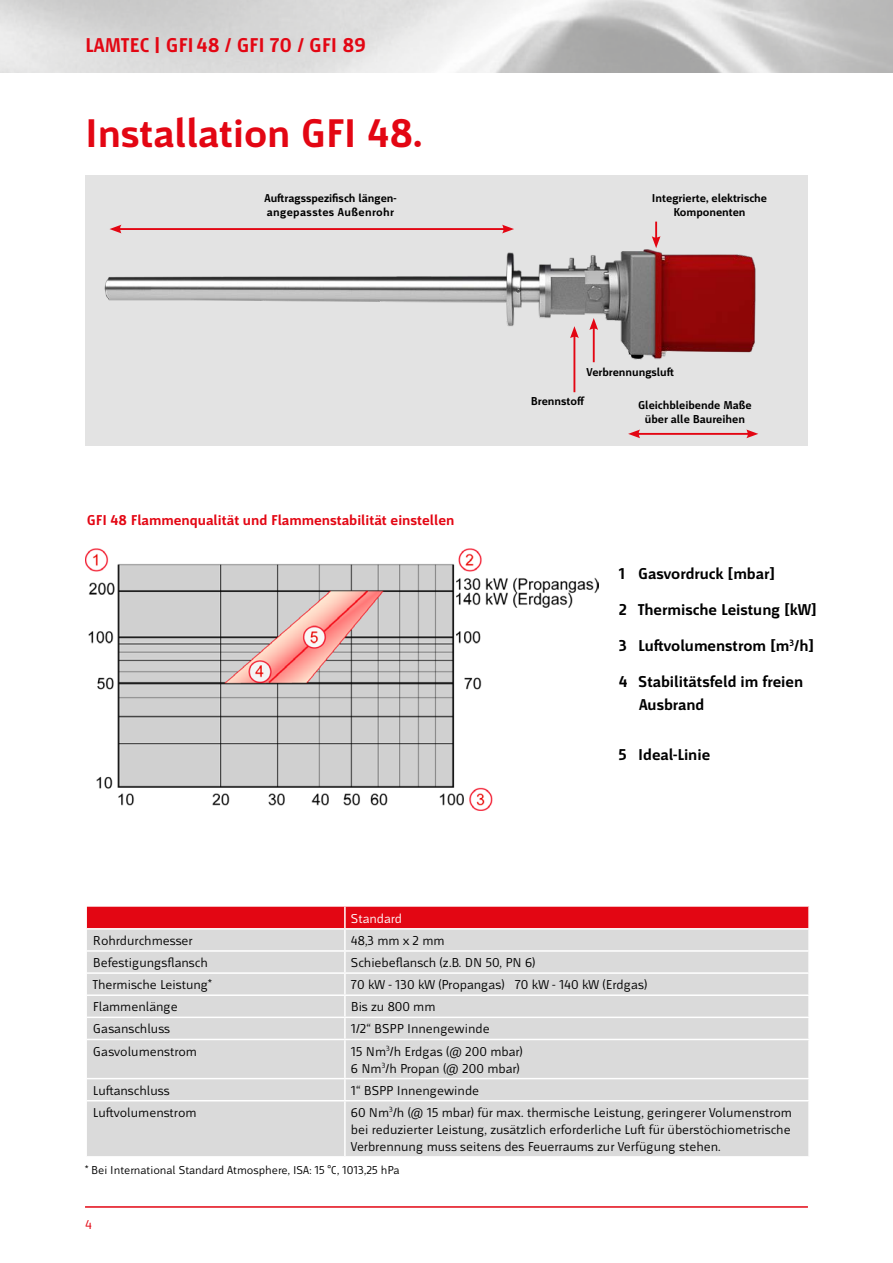
<style>
.page{position:relative;width:893px;height:1263px;background:#fff}
.page>*{position:absolute;margin:0;border:0;box-sizing:border-box;transform-origin:0 0}
.t1{font:700 42px "Mr Jones";color:#e30613}
.t2{font:700 21px "Mr Jones";color:#e30613}
.t3{font:700 16.5px/36px "Mr Jones";color:#000}
.t4{font:700 15px "Mr Jones";color:#e30613}
.t5{font:13.5px/17px "Mr Jones";color:#000}
.t6{font:13.5px "Mr Jones";color:#fff}
.t7{font:13.5px "Mr Jones";color:#e30613}
.t8{font:700 12px/13.5px "Mr Jones";color:#000;text-align:center}
.t9{font:12px "Mr Jones";color:#000}
</style>
<div class="page">
<hr style="left:85px;top:1206px;width:723px;height:2px;background:#e30613">
<div style="left:85px;top:175px;width:723px;height:270px;background:#e3e3e3"></div>
<img style="left:104px;top:233px;width:652px;height:137px">
<div style="left:87px;top:907px;width:721px;height:21px;background:#e30613"></div>
<div style="left:87px;top:929px;width:721px;height:227px;background:#dadada"></div>
<hr style="left:344px;top:907px;width:2px;height:21px;background:#fff">
<hr style="left:344px;top:929px;width:2px;height:21px;background:#fff">
<hr style="left:344px;top:952px;width:2px;height:20px;background:#fff">
<hr style="left:344px;top:974px;width:2px;height:20px;background:#fff">
<hr style="left:344px;top:996px;width:2px;height:20px;background:#fff">
<hr style="left:344px;top:1018px;width:2px;height:21px;background:#fff">
<hr style="left:344px;top:1040px;width:2px;height:38px;background:#fff">
<hr style="left:344px;top:1079px;width:2px;height:21px;background:#fff">
<hr style="left:344px;top:1101px;width:2px;height:55px;background:#fff">
<hr style="left:87px;top:950px;width:258px;height:2px;background:#fff">
<hr style="left:345px;top:950px;width:465px;height:2px;background:#fff">
<hr style="left:87px;top:972px;width:258px;height:2px;background:#fff">
<hr style="left:345px;top:972px;width:465px;height:2px;background:#fff">
<hr style="left:87px;top:994px;width:258px;height:2px;background:#fff">
<hr style="left:345px;top:994px;width:465px;height:2px;background:#fff">
<hr style="left:87px;top:1016px;width:258px;height:2px;background:#fff">
<hr style="left:345px;top:1016px;width:465px;height:2px;background:#fff">
<hr style="left:87px;top:1039px;width:258px;height:1px;background:#fff">
<hr style="left:345px;top:1039px;width:465px;height:1px;background:#fff">
<hr style="left:87px;top:1078px;width:258px;height:1px;background:#fff">
<hr style="left:345px;top:1078px;width:465px;height:1px;background:#fff">
<hr style="left:87px;top:1100px;width:258px;height:1px;background:#fff">
<hr style="left:345px;top:1100px;width:465px;height:1px;background:#fff">
<hr style="left:573px;top:335px;width:2px;height:57px;background:#e30613">
<svg style="left:570px;top:326px;width:9px;height:12px"></svg>
<svg style="left:652px;top:222px;width:8px;height:26px"></svg>
<hr style="left:118px;top:228px;width:387px;height:2px;background:#e30613">
<svg style="left:502px;top:225px;width:12px;height:8px"></svg>
<svg style="left:109px;top:225px;width:13px;height:8px"></svg>
<hr style="left:637px;top:433px;width:113px;height:2px;background:#e30613">
<svg style="left:746px;top:429px;width:12px;height:9px"></svg>
<svg style="left:628px;top:429px;width:12px;height:9px"></svg>
<hr style="left:593px;top:327px;width:2px;height:35px;background:#e30613">
<svg style="left:589px;top:318px;width:9px;height:12px"></svg>
<img style="left:86px;top:548px;width:512px;height:262px">
<h2 class="t2" style="left:85px;top:33px;width:283px">LAMTEC | GFI48 / GFI 70 / GFI 89</h2>
<h1 class="t1" style="left:85px;top:111px;width:338px">Installation GFI 48.</h1>
<p class="t8" style="left:264px;top:191px;width:134px;text-align:left">Auftragsspezifisch längen&shy;angepasstes Außenrohr</p>
<p class="t4" style="left:87px;top:512px;width:369px">GFI 48 Flammenqualität und Flammenstabilität einstellen</p>
<p class="t6" style="left:351px;top:911px;width:53px">Standard</p>
<p class="t8" style="left:652px;top:191px;width:116px">Integrierte, elektrische<br>Komponenten</p>
<p class="t8" style="left:587px;top:366px;width:89px">Verbrennungsluft</p>
<p class="t8" style="left:531px;top:394px;width:55px">Brennstoff</p>
<p class="t8" style="left:638px;top:398px;width:115px">Gleichbleibende Maße über alle Baureihen</p>
<p class="t3" style="left:619px;top:556px;width:200px">1 Gasvordruck [mbar]<br>2 Thermische Leistung [kW]<br>3 Luftvolumenstrom [m<sup>3</sup>/h]<br>4 Stabilitätsfeld im freien</p>
<p class="t3" style="left:639px;top:687px;width:67px">Ausbrand</p>
<p class="t3" style="left:619px;top:736px;width:93px">5 Ideal-Linie</p>
<p class="t5" style="left:93px;top:932px;width:101px">Rohrdurchmesser</p>
<p class="t5" style="left:351px;top:932px;width:95px">48,3 mm x 2 mm</p>
<p class="t5" style="left:93px;top:954px;width:116px">Befestigungsflansch</p>
<p class="t5" style="left:351px;top:954px;width:186px">Schiebeflansch (z.B. DN 50, PN 6)</p>
<p class="t5" style="left:93px;top:976px;width:120px">Thermische Leistung*</p>
<p class="t5" style="left:351px;top:976px;width:298px">70 kW - 130 kW (Propangas) 70 kW - 140 kW (Erdgas)</p>
<p class="t5" style="left:93px;top:998px;width:86px">Flammenlänge</p>
<p class="t5" style="left:351px;top:998px;width:86px">Bis zu 800 mm</p>
<p class="t5" style="left:93px;top:1020px;width:79px">Gasanschluss</p>
<p class="t5" style="left:351px;top:1020px;width:140px">1/2“ BSPP Innengewinde</p>
<p class="t5" style="left:93px;top:1043px;width:106px">Gasvolumenstrom</p>
<p class="t5" style="left:351px;top:1043px;width:173px">15 Nm<sup>3</sup>/h Erdgas (@ 200 mbar)<br>6 Nm<sup>3</sup>/h Propan (@ 200 mbar)</p>
<p class="t5" style="left:93px;top:1082px;width:78px">Luftanschluss</p>
<p class="t5" style="left:351px;top:1082px;width:130px">1“ BSPP Innengewinde</p>
<p class="t5" style="left:93px;top:1104px;width:105px">Luftvolumenstrom</p>
<p class="t5" style="left:351px;top:1104px;width:443px;text-align:justify">60 Nm<sup>3</sup>/h (@ 15 mbar) für max. thermische Leistung, geringerer Volumenstrom bei reduzierter Leistung, zusätzlich erforderliche Luft für überstöchiometrische Verbrennung muss seitens des Feuerraums zur Verfügung stehen.</p>
<p class="t9" style="left:85px;top:1163px;width:316px">* Bei International Standard Atmosphere, ISA: 15 °C, 1013,25 hPa</p>
<p class="t7" style="left:85px;top:1217px;width:8px">4</p>
</div>
